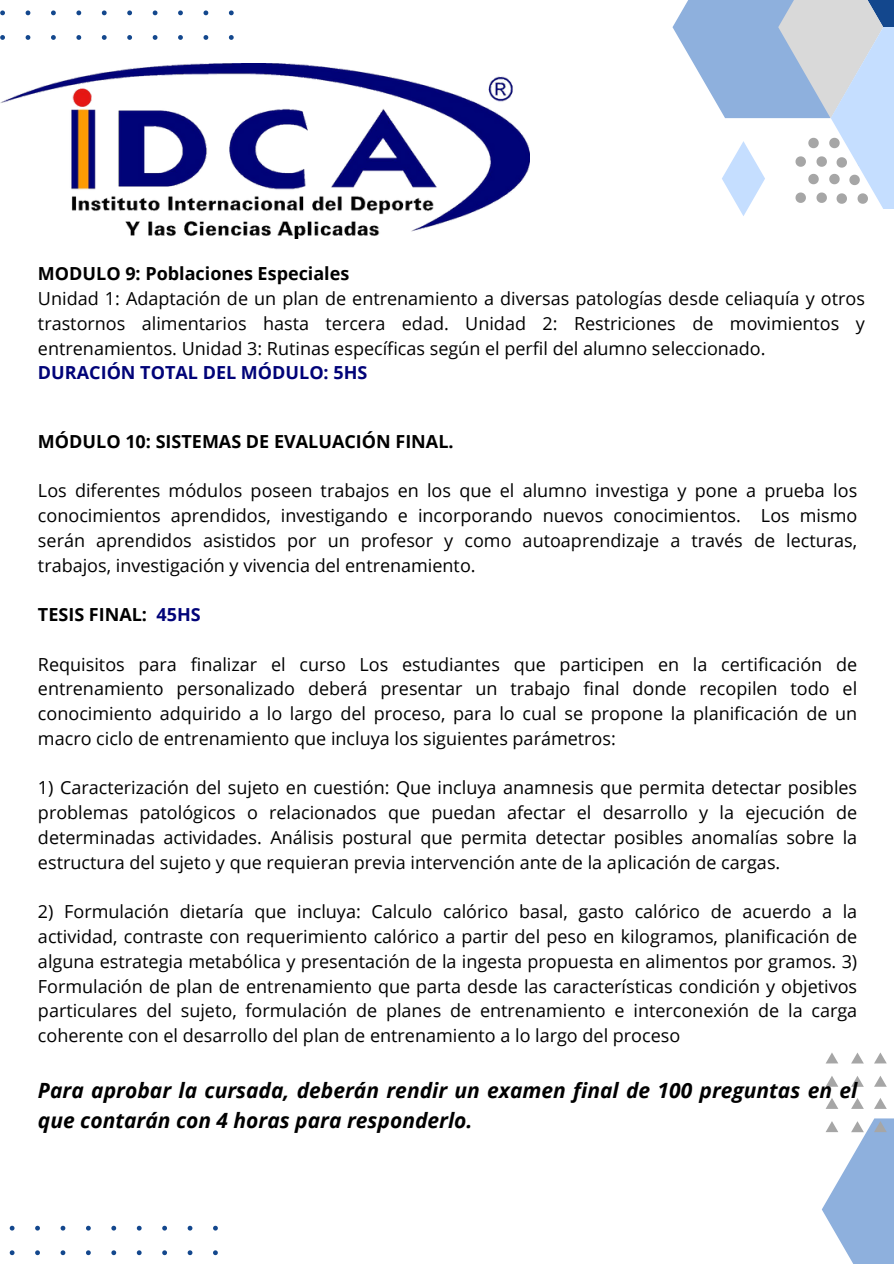
<style>
.page{position:relative;width:894px;height:1264px;background:#fff}
.page>*{position:absolute;margin:0;border:0;box-sizing:border-box;transform-origin:0 0}
.t1{font:italic 700 21px/29.2px "Open Sans";color:#000}
.t2{font:18px/24.8px "Open Sans";color:#000;text-align:justify}
.t3{font:700 18px "Open Sans";color:#000}
.t4{font:700 18px "Open Sans";color:#000378}
.s1{color:#000378}
</style>
<div class="page">
<svg style="left:0;top:10px;width:234px;height:30px"></svg>
<svg style="left:9px;top:1225px;width:209px;height:31px"></svg>
<svg style="left:826px;top:1053px;width:12px;height:10px"></svg>
<svg style="left:851px;top:1052px;width:12px;height:11px"></svg>
<svg style="left:874px;top:1052px;width:12px;height:11px"></svg>
<svg style="left:826px;top:1076px;width:12px;height:10px"></svg>
<svg style="left:851px;top:1076px;width:12px;height:10px"></svg>
<svg style="left:874px;top:1076px;width:12px;height:10px"></svg>
<svg style="left:826px;top:1098px;width:12px;height:10px"></svg>
<svg style="left:851px;top:1098px;width:12px;height:10px"></svg>
<svg style="left:874px;top:1098px;width:12px;height:10px"></svg>
<svg style="left:822px;top:1118px;width:71px;height:145px"></svg>
<svg style="left:672px;top:0;width:221px;height:216px"></svg>
<img style="left:0;top:63px;width:529px;height:176px">
<h2 class="t3" style="left:38px;top:261px;width:313px">MODULO 9: Poblaciones Especiales</h2>
<p class="t2" style="left:38px;top:286px;width:828px">Unidad 1: Adaptación de un plan de entrenamiento a diversas patologías desde celiaquía y otros trastornos alimentarios hasta tercera edad. Unidad 2: Restriciones de movimientos y entrenamientos. Unidad 3: Rutinas específicas según el perfil del alumno seleccionado.</p>
<p class="t4" style="left:38px;top:360px;width:331px">DURACIÓN TOTAL DEL MÓDULO: 5HS</p>
<p class="t3" style="left:38px;top:428px;width:417px">MÓDULO 10: SISTEMAS DE EVALUACIÓN FINAL.</p>
<p class="t2" style="left:38px;top:478px;width:820px">Los diferentes módulos poseen trabajos en los que el alumno investiga y pone a prueba los conocimientos aprendidos, investigando e incorporando nuevos conocimientos. Los mismo serán aprendidos asistidos por un profesor y como autoaprendizaje a través de lecturas, trabajos, investigación y vivencia del entrenamiento.</p>
<p class="t3" style="left:38px;top:602px;width:164px">TESIS FINAL: <span class="s1">45HS</span></p>
<p class="t2" style="left:38px;top:651px;width:820px">Requisitos para finalizar el curso Los estudiantes que participen en la certificación de entrenamiento personalizado deberá presentar un trabajo final donde recopilen todo el conocimiento adquirido a lo largo del proceso, para lo cual se propone la planificación de un macro ciclo de entrenamiento que incluya los siguientes parámetros:</p>
<p class="t2" style="left:38px;top:775px;width:820px">1) Caracterización del sujeto en cuestión: Que incluya anamnesis que permita detectar posibles problemas patológicos o relacionados que puedan afectar el desarrollo y la ejecución de determinadas actividades. Análisis postural que permita detectar posibles anomalías sobre la estructura del sujeto y que requieran previa intervención ante de la aplicación de cargas.</p>
<h2 class="t2" style="left:38px;top:898px;width:820px">2) Formulación dietaría que incluya: Calculo calórico basal, gasto calórico de acuerdo a la actividad, contraste con requerimiento calórico a partir del peso en kilogramos, planificación de alguna estrategia metabólica y presentación de la ingesta propuesta en alimentos por gramos. 3)<br>Formulación de plan de entrenamiento que parta desde las características condición y objetivos particulares del sujeto, formulación de planes de entrenamiento e interconexión de la carga coherente con el desarrollo del plan de entrenamiento a lo largo del proceso</h2>
<p class="t1" style="left:38px;top:1075px;width:820px">Para aprobar la cursada, deberán rendir un examen final de 100 preguntas en el que contarán con 4 horas para responderlo.</p>
</div>
